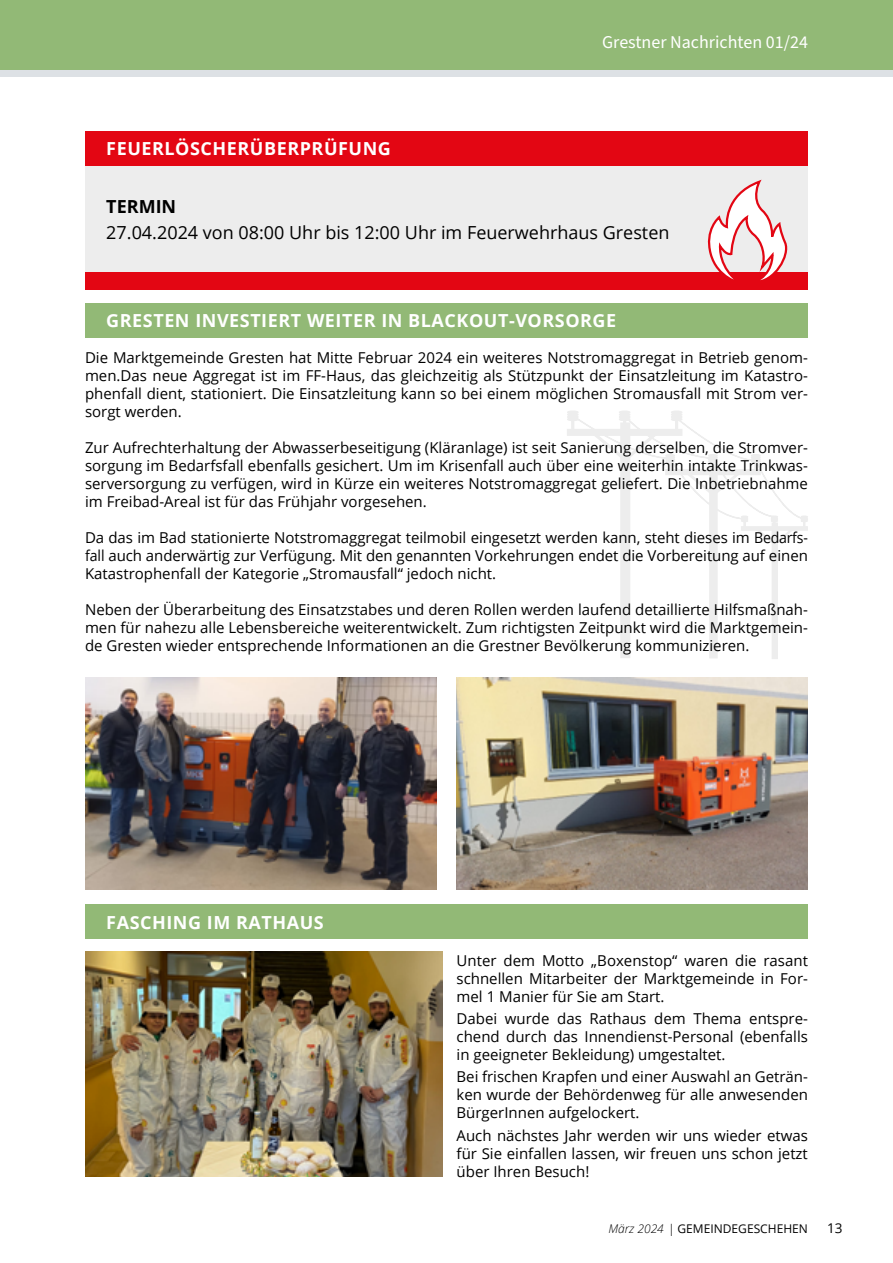
<style>
.page{position:relative;width:893px;height:1263px;background:#fff}
.page>*{position:absolute;margin:0;border:0;box-sizing:border-box;transform-origin:0 0}
.t1{font:700 18px "Open Sans";letter-spacing:.03em;color:#fff}
.t2{font:18px "Open Sans";color:#000}
.t3{font:18px "Source Sans Pro";color:#fff}
.t4{font:700 18px "Open Sans";color:#000}
.t5{font:15px/18px "Open Sans";color:#000;text-align:justify}
.t6{font:13.5px "Open Sans";color:#000}
.t7{font:12px "Open Sans";color:#000}
.s1{font-weight:300;font-style:italic}
</style>
<div class="page">
<div style="left:0;top:0;width:893px;height:73px;background:#92b976"></div>
<div style="left:0;top:70px;width:893px;height:7px;background:#dde1e5"></div>
<div style="left:709px;top:464px;width:9px;height:194px;background:#ededed"></div>
<div style="left:620px;top:422px;width:10px;height:236px;background:#ededed"></div>
<div style="left:567px;top:410px;width:12px;height:4px;border:1px solid #ededed;border-radius:50%"></div>
<div style="left:619px;top:410px;width:11px;height:4px;border:1px solid #ededed;border-radius:50%"></div>
<div style="left:671px;top:410px;width:11px;height:4px;border:1px solid #ededed;border-radius:50%"></div>
<div style="left:772px;top:522px;width:6px;height:137px;background:#ededed"></div>
<svg style="left:567px;top:411px;width:241px;height:136px"></svg>
<img style="left:85px;top:952px;width:357px;height:224px">
<div style="left:85px;top:166px;width:723px;height:106px;background:#ededed"></div>
<div style="left:85px;top:132px;width:723px;height:34px;background:#e30613"></div>
<div style="left:85px;top:905px;width:723px;height:34px;background:#92b976"></div>
<div style="left:85px;top:272px;width:723px;height:17px;background:#e30613"></div>
<div style="left:85px;top:303px;width:723px;height:34px;background:#92b976"></div>
<svg style="left:707px;top:182px;width:81px;height:99px"></svg>
<img style="left:85px;top:677px;width:352px;height:213px">
<img style="left:456px;top:677px;width:352px;height:213px">
<p class="t1" style="left:106px;top:136px;width:286px">FEUERLÖSCHERÜBERPRÜFUNG</p>
<p class="t3" style="left:602px;top:30px;width:207px">Grestner Nachrichten 01/24</p>
<p class="t4" style="left:106px;top:194px;width:71px">TERMIN</p>
<p class="t2" style="left:106px;top:220px;width:565px">27.04.2024 von 08:00 Uhr bis 12:00 Uhr im Feuerwehrhaus Gresten</p>
<p class="t1" style="left:106px;top:308px;width:511px">GRESTEN INVESTIERT WEITER IN BLACKOUT-VORSORGE</p>
<p class="t5" style="left:85px;top:349px;width:724px">Die Marktgemeinde Gresten hat Mitte Februar 2024 ein weiteres Notstromaggregat in Betrieb genom&shy;men.Das neue Aggregat ist im FF-Haus, das gleichzeitig als Stützpunkt der Einsatzleitung im Katastro&shy;phenfall dient, stationiert. Die Einsatzleitung kann so bei einem möglichen Stromausfall mit Strom ver&shy;sorgt werden.</p>
<p class="t5" style="left:85px;top:439px;width:724px">Zur Aufrechterhaltung der Abwasserbeseitigung (Kläranlage) ist seit Sanierung derselben, die Stromver&shy;sorgung im Bedarfsfall ebenfalls gesichert. Um im Krisenfall auch über eine weiterhin intakte Trinkwas&shy;serversorgung zu verfügen, wird in Kürze ein weiteres Notstromaggregat geliefert. Die Inbetriebnahme im Freibad-Areal ist für das Frühjahr vorgesehen.</p>
<p class="t5" style="left:85px;top:529px;width:724px">Da das im Bad stationierte Notstromaggregat teilmobil eingesetzt werden kann, steht dieses im Bedarfs&shy;fall auch anderwärtig zur Verfügung. Mit den genannten Vorkehrungen endet die Vorbereitung auf einen Katastrophenfall der Kategorie „Stromausfall“ jedoch nicht.</p>
<p class="t5" style="left:85px;top:601px;width:724px">Neben der Überarbeitung des Einsatzstabes und deren Rollen werden laufend detaillierte Hilfsmaßnah&shy;men für nahezu alle Lebensbereiche weiterentwickelt. Zum richtigsten Zeitpunkt wird die Marktgemein&shy;de Gresten wieder entsprechende Informationen an die Grestner Bevölkerung kommunizieren.</p>
<p class="t1" style="left:106px;top:909px;width:219px">FASCHING IM RATHAUS</p>
<p class="t5" style="left:457px;top:951px;width:353px">Unter dem Motto „Boxenstop“ waren die rasant schnellen Mitarbeiter der Marktgemeinde in For&shy;mel 1 Manier für Sie am Start.</p>
<p class="t5" style="left:457px;top:1009px;width:353px">Dabei wurde das Rathaus dem Thema entspre&shy;chend durch das Innendienst-Personal (ebenfalls in geeigneter Bekleidung) umgestaltet.</p>
<p class="t5" style="left:457px;top:1067px;width:353px">Bei frischen Krapfen und einer Auswahl an Geträn&shy;ken wurde der Behördenweg für alle anwesenden BürgerInnen aufgelockert.</p>
<p class="t5" style="left:457px;top:1126px;width:353px">Auch nächstes Jahr werden wir uns wieder etwas für Sie einfallen lassen, wir freuen uns schon jetzt über Ihren Besuch!</p>
<p class="t7" style="left:608px;top:1220px;width:201px"><span class="s1">März 2024 |</span> GEMEINDEGESCHEHEN</p>
<p class="t6" style="left:827px;top:1219px;width:17px">13</p>
</div>
